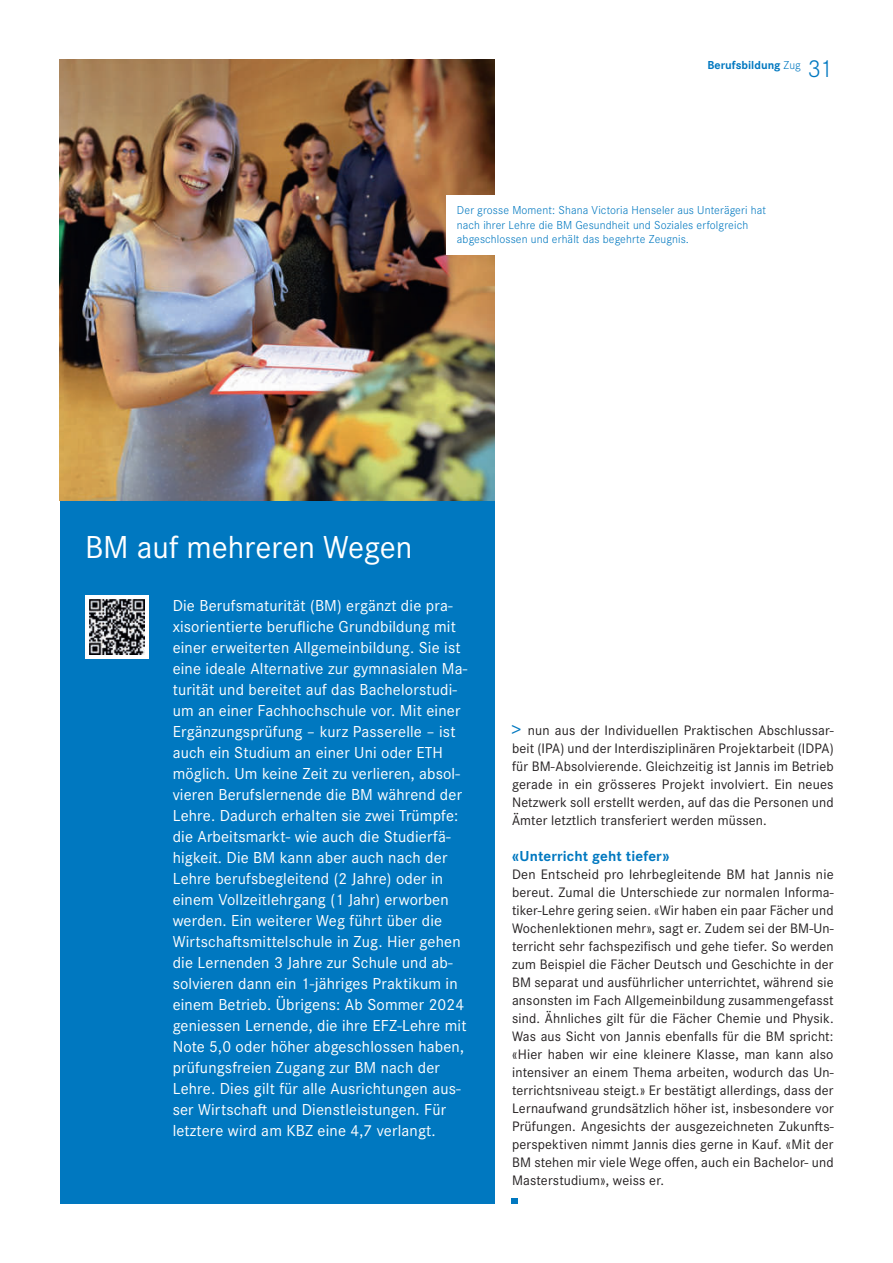
<style>
.page{position:relative;width:893px;height:1263px;background:#fff}
.page>*{position:absolute;margin:0;border:0;box-sizing:border-box;transform-origin:0 0}
.t1{font:33px "Corporate S Pro";color:#fff}
.t2{font:19.5px "Corporate S Pro";color:#0078c0}
.t3{font:16.5px/21px "Corporate S Pro";letter-spacing:.01em;color:#fff}
.t4{font:700 15px "Corporate S Pro";letter-spacing:.01em;color:#0078c0}
.t5{font:14.25px/18px "Corporate S Pro";letter-spacing:.01em;color:#231f20;text-align:justify}
.t6{font:300 12px/14.2px "Corporate S Pro";letter-spacing:.01em;color:#0078c0}
.t7{font:700 12px "Corporate S Pro";color:#0078c0}
.s1{font-weight:300}
.s2{font-weight:300;font-size:25.5px}
</style>
<div class="page">
<div style="left:60px;top:501px;width:434px;height:702px;background:#0078c0"></div>
<svg style="left:511px;top:1198px;width:6px;height:5px"></svg>
<img style="left:60px;top:60px;width:434px;height:441px">
<div style="left:446px;top:196px;width:340px;height:59px;background:#fff"></div>
<div style="left:85px;top:595px;width:64px;height:63px;background:#fff"></div>
<img style="left:89px;top:599px;width:56px;height:55px">
<p class="t7" style="left:707px;top:60px;width:128px">Berufsbildung <span class="s1">Zug</span> <span class="s2">31</span></p>
<p class="t6" style="left:457px;top:204px;width:311px">Der grosse Moment: Shana Victoria Henseler aus Unterägeri hat nach ihrer Lehre die BM Gesundheit und Soziales erfolgreich abgeschlossen und erhält das begehrte Zeugnis.</p>
<h1 class="t1" style="left:85px;top:530px;width:329px">BM auf mehreren Wegen</h1>
<p class="t3" style="left:173px;top:595px;width:296px">Die Berufsmaturität (BM) ergänzt die pra&shy;xisorientierte berufliche Grundbildung mit einer erweiterten Allgemeinbildung. Sie ist eine ideale Alternative zur gymnasialen Ma&shy;turität und bereitet auf das Bachelorstudi&shy;um an einer Fachhochschule vor. Mit einer Ergänzungsprüfung – kurz Passerelle – ist auch ein Studium an einer Uni oder ETH möglich. Um keine Zeit zu verlieren, absol&shy;vieren Berufslernende die BM während der Lehre. Dadurch erhalten sie zwei Trümpfe: die Arbeitsmarkt- wie auch die Studierfä&shy;higkeit. Die BM kann aber auch nach der Lehre berufsbegleitend (2 Jahre) oder in einem Vollzeitlehrgang (1 Jahr) erworben werden. Ein weiterer Weg führt über die Wirtschaftsmittelschule in Zug. Hier gehen die Lernenden 3 Jahre zur Schule und ab&shy;solvieren dann ein 1-jähriges Praktikum in einem Betrieb. Übrigens: Ab Sommer 2024 geniessen Lernende, die ihre EFZ-Lehre mit Note 5,0 oder höher abgeschlossen haben, prüfungsfreien Zugang zur BM nach der Lehre. Dies gilt für alle Ausrichtungen aus&shy;ser Wirtschaft und Dienstleistungen. Für letztere wird am KBZ eine 4,7 verlangt.</p>
<p class="t5" style="left:512px;top:721px;width:323px;text-indent:16px">nun aus der Individuellen Praktischen Abschlussar&shy;beit (IPA) und der Interdisziplinären Projektarbeit (IDPA) für BM-Absolvierende. Gleichzeitig ist Jannis im Betrieb gerade in ein grösseres Projekt involviert. Ein neues Netzwerk soll erstellt werden, auf das die Personen und Ämter letztlich transferiert werden müssen.</p>
<p class="t4" style="left:512px;top:850px;width:159px">«Unterricht geht tiefer»</p>
<p class="t5" style="left:512px;top:865px;width:323px">Den Entscheid pro lehrbegleitende BM hat Jannis nie bereut. Zumal die Unterschiede zur normalen Informa&shy;tiker-Lehre gering seien. «Wir haben ein paar Fächer und Wochenlektionen mehr», sagt er. Zudem sei der BM-Un&shy;terricht sehr fachspezifisch und gehe tiefer. So werden zum Beispiel die Fächer Deutsch und Geschichte in der BM separat und ausführlicher unterrichtet, während sie ansonsten im Fach Allgemeinbildung zusammengefasst sind. Ähnliches gilt für die Fächer Chemie und Physik.<br>Was aus Sicht von Jannis ebenfalls für die BM spricht: «Hier haben wir eine kleinere Klasse, man kann also intensiver an einem Thema arbeiten, wodurch das Un&shy;terrichtsniveau steigt.» Er bestätigt allerdings, dass der Lernaufwand grundsätzlich höher ist, insbesondere vor Prüfungen. Angesichts der ausgezeichneten Zukunfts&shy;perspektiven nimmt Jannis dies gerne in Kauf. «Mit der BM stehen mir viele Wege offen, auch ein Bachelor- und Masterstudium», weiss er.</p>
<h2 class="t2" style="left:511px;top:719px;width:11px">&gt;</h2>
</div>
